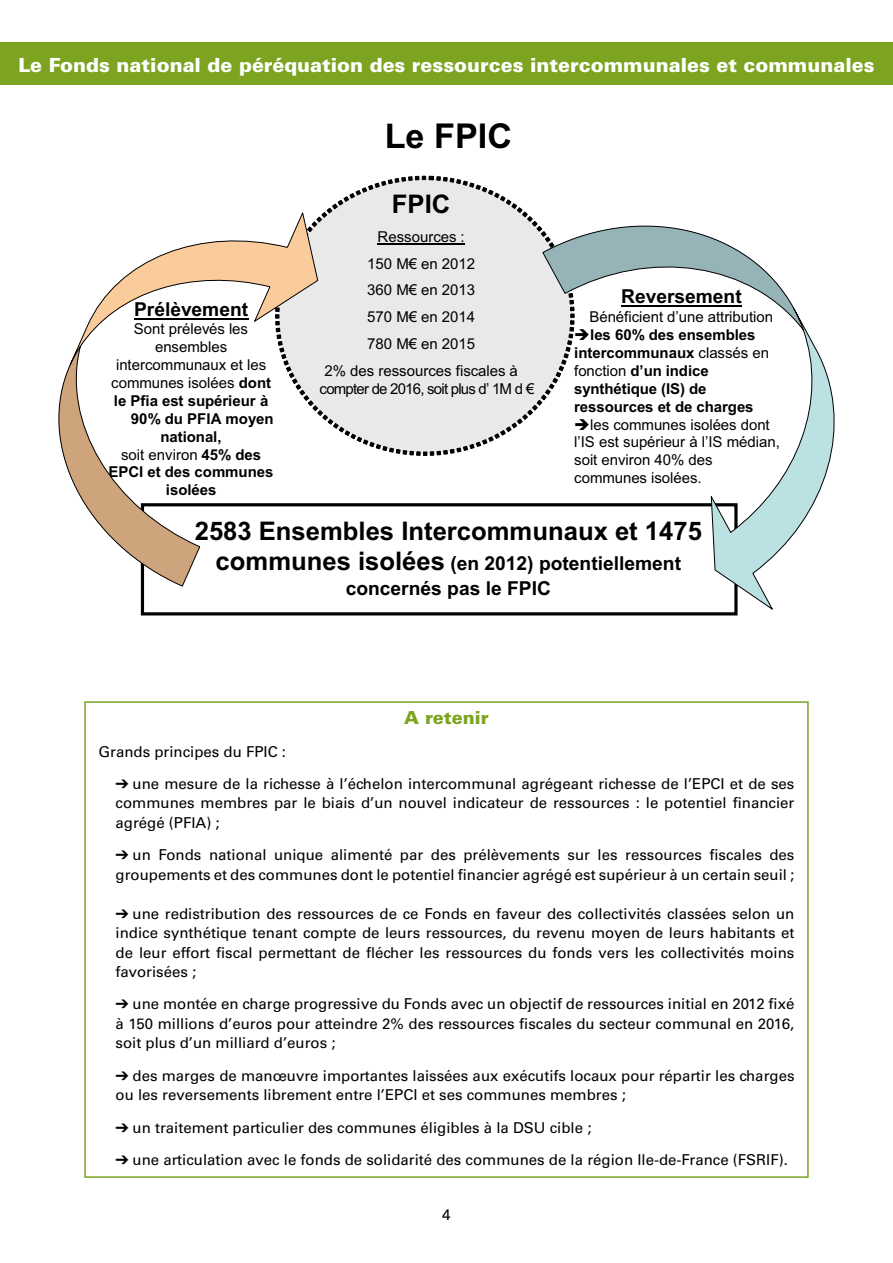
<style>
.page{position:relative;width:893px;height:1263px;background:#fff}
.page>*{position:absolute;margin:0;border:0;box-sizing:border-box;transform-origin:0 0}
.t1{font:700 34.2px "Arial";color:#000}
.t2{font:700 25.65px "Arial";color:#000}
.t3{font:900 19.5px "Univers";color:#fff}
.t4{font:700 19.2px/24.6px "Arial";color:#000;text-align:center}
.t5{font:900 18px "Univers";color:#7ca421}
.t6{font:15px/19.5px "Univers";color:#000;text-align:justify}
.t7{font:15px/26.8px "Arial";letter-spacing:-.005em;color:#000}
.t8{font:700 15px/17.9px "Arial";letter-spacing:-.005em;color:#000}
.t9{font:15px "Arial";letter-spacing:-.05em;color:#000}
.s1{font-weight:700}
.s2{font-weight:400}
.s3{font-size:25.65px}
</style>
<div class="page">
<div style="left:141px;top:503px;width:597px;height:112px;border:3px solid #000"></div>
<svg style="left:319px;top:176px;width:223px;height:279px;background:#e5e4e5"></svg>
<hr style="left:377px;top:243px;width:88px;height:1px;background:#000">
<svg style="left:58px;top:212px;width:261px;height:375px"></svg>
<svg style="left:542px;top:228px;width:292px;height:384px"></svg>
<div style="left:0;top:43px;width:893px;height:42px;background:#7ca421"></div>
<div style="left:84px;top:701px;width:725px;height:477px;border:2px solid #7ca421"></div>
<svg style="left:543px;top:225px;width:260px;height:115px"></svg>
<svg style="left:575px;top:419px;width:14px;height:10px"></svg>
<h3 class="t3" style="left:18px;top:52px;width:858px">Le Fonds national de péréquation des ressources intercommunales et communales</h3>
<p class="t4" style="left:134px;top:297px;width:116px">Prélèvement</p>
<p class="t7" style="left:134px;top:316px;width:116px">Sont prélevés les</p>
<p class="t7" style="left:155px;top:334px;width:74px">ensembles</p>
<p class="t7" style="left:116px;top:352px;width:152px">intercommunaux et les</p>
<p class="t7" style="left:111px;top:369px;width:161px">communes isolées <span class="s1">dont</span></p>
<p class="t8" style="left:114px;top:392px;width:156px">le Pfia est supérieur à</p>
<p class="t8" style="left:131px;top:410px;width:144px">90% du PFIA moyen</p>
<p class="t8" style="left:160px;top:428px;width:63px">national,</p>
<p class="t7" style="left:121px;top:441px;width:142px">soit environ <span class="s1">45% des</span></p>
<p class="t8" style="left:108px;top:464px;width:166px">EPCI et des communes</p>
<p class="t8" style="left:166px;top:482px;width:52px">isolées</p>
<h1 class="t1" style="left:385px;top:114px;width:129px">Le FPIC</h1>
<h2 class="t2" style="left:392px;top:187px;width:60px">FPIC</h2>
<p class="t7" style="left:324px;top:223px;width:195px;text-align:center">Ressources :<br>150 M€ en 2012<br>360 M€ en 2013<br>570 M€ en 2014<br>780 M€ en 2015<br>2% des ressources fiscales à</p>
<p class="t9" style="left:320px;top:379px;width:216px">compter de 2016, soit plus d’ 1M d €</p>
<p class="t4" style="left:621px;top:285px;width:122px">Reversement</p>
<p class="t7" style="left:589px;top:304px;width:185px">Bénéficient d’une attribution</p>
<p class="t8" style="left:574px;top:326px;width:196px;text-indent:16px">les 60% des ensembles intercommunaux <span class="s2">classés en fonction</span> d’un indice synthétique (IS) de ressources et de charges</p>
<p class="t7" style="left:574px;top:415px;width:207px;line-height:17.9px;text-indent:16px">les communes isolées dont l’IS est supérieur à l’IS médian, soit environ 40% des communes isolées.</p>
<h2 class="t2" style="left:195px;top:514px;width:509px">2583 Ensembles Intercommunaux et 1475</h2>
<p class="t4" style="left:216px;top:552px;width:467px"><span class="s3">communes isolées</span> (en 2012) potentiellement concernés pas le FPIC</p>
<p class="t5" style="left:404px;top:707px;width:86px">A retenir</p>
<p class="t6" style="left:99px;top:742px;width:189px">Grands principes du FPIC :</p>
<p class="t6" style="left:116px;top:774px;width:680px">➔ une mesure de la richesse à l’échelon intercommunal agrégeant richesse de l’EPCI et de ses communes membres par le biais d’un nouvel indicateur de ressources : le potentiel financier agrégé (PFIA) ;</p>
<p class="t6" style="left:116px;top:845px;width:680px">➔ un Fonds national unique alimenté par des prélèvements sur les ressources fiscales des groupements et des communes dont le potentiel financier agrégé est supérieur à un certain seuil ;</p>
<p class="t6" style="left:116px;top:904px;width:680px">➔ une redistribution des ressources de ce Fonds en faveur des collectivités classées selon un indice synthétique tenant compte de leurs ressources, du revenu moyen de leurs habitants et de leur effort fiscal permettant de flécher les ressources du fonds vers les collectivités moins favorisées ;</p>
<p class="t6" style="left:116px;top:994px;width:680px">➔ une montée en charge progressive du Fonds avec un objectif de ressources initial en 2012 fixé à 150 millions d’euros pour atteindre 2% des ressources fiscales du secteur communal en 2016, soit plus d’un milliard d’euros ;</p>
<p class="t6" style="left:116px;top:1066px;width:680px">➔ des marges de manœuvre importantes laissées aux exécutifs locaux pour répartir les charges ou les reversements librement entre l’EPCI et ses communes membres ;</p>
<p class="t6" style="left:116px;top:1117px;width:477px">➔ un traitement particulier des communes éligibles à la DSU cible ;</p>
<p class="t6" style="left:116px;top:1150px;width:674px">➔ une articulation avec le fonds de solidarité des communes de la région Ile-de-France (FSRIF).</p>
<p class="t6" style="left:442px;top:1205px;width:10px">4</p>
</div>
